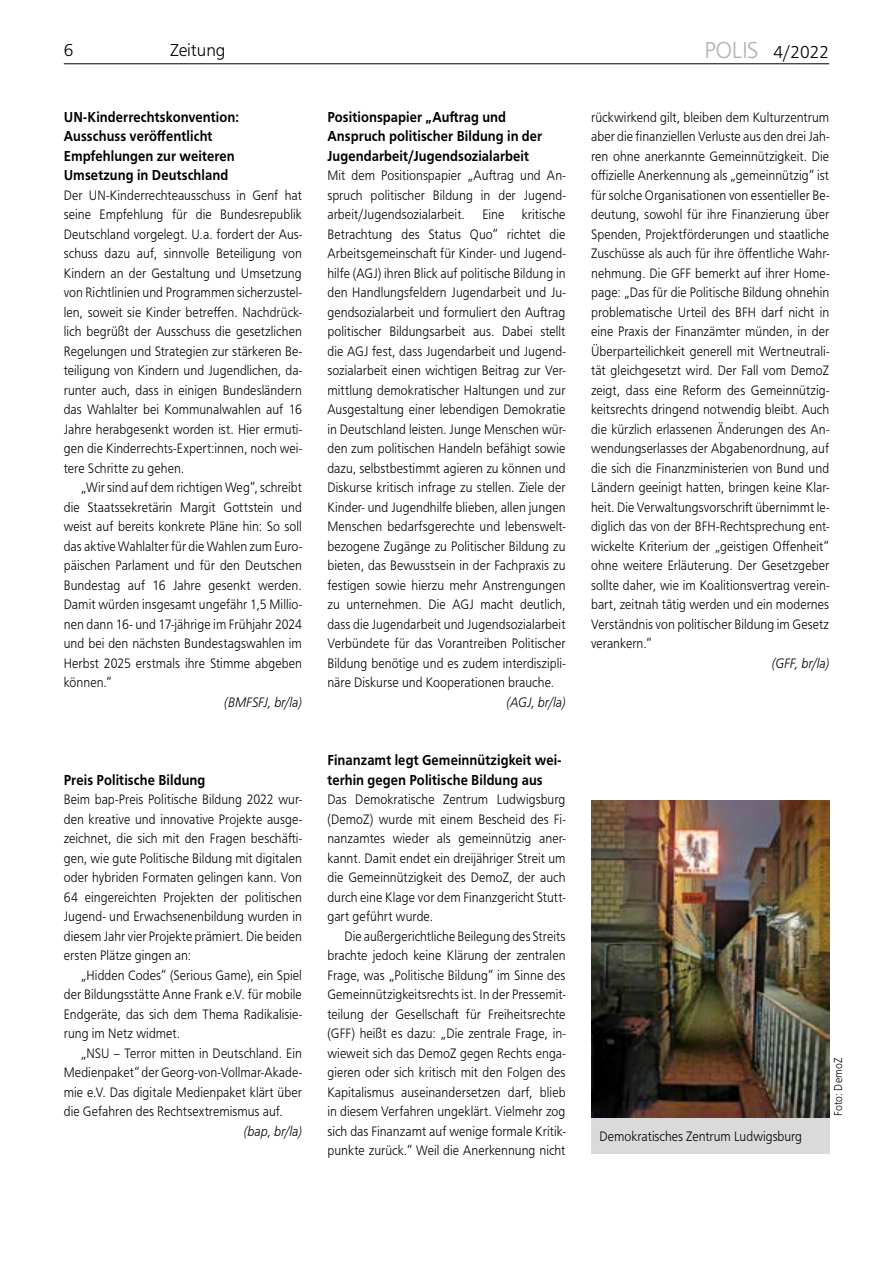
<style>
.page{position:relative;width:893px;height:1263px;background:#fff}
.page>*{position:absolute;margin:0;border:0;box-sizing:border-box;transform-origin:0 0}
.t1{font:300 18px "Front Page Pro";color:#000}
.t2{font:500 15px/19.5px "Front Page Pro";letter-spacing:.005em;color:#000;scale:.9 1}
.t3{font:300 14.25px/19.5px "Front Page Pro";letter-spacing:.005em;color:#000;text-align:justify;scale:.9 1}
.t4{font:italic 300 14.25px "Front Page Pro";letter-spacing:-.005em;color:#000;scale:.9 1}
.t5{font:300 12px "Front Page Pro";letter-spacing:.01em;color:#000;scale:.9 1}
.s1{font-size:24px;color:#b3b2b2}
</style>
<div class="page">
<hr style="left:64px;top:63px;width:765px;height:1px;background:#000">
<div style="left:591px;top:1111px;width:238px;height:43px;background:#dadada"></div>
<img style="left:591px;top:800px;width:238px;height:318px">
<p class="t1" style="left:64px;top:37px;width:11px">6</p>
<p class="t1" style="left:170px;top:37px;width:57px">Zeitung</p>
<p class="t1" style="left:704px;top:39px;width:126px"><span class="s1">POLIS</span> 4/2022</p>
<p class="t2" style="left:64px;top:106px;width:196px">UN-Kinderrechtskonvention:<br>Ausschuss veröffentlicht<br>Empfehlungen zur weiteren<br>Umsetzung in Deutschland</p>
<p class="t3" style="left:64px;top:184px;width:266px">Der UN-Kinderrechteausschuss in Genf hat seine Empfehlung für die Bundesrepublik Deutschland vorgelegt. U.a. fordert der Aus&shy;schuss dazu auf, sinnvolle Beteiligung von Kindern an der Gestaltung und Umsetzung von Richtlinien und Programmen sicherzustel&shy;len, soweit sie Kinder betreffen. Nachdrück&shy;lich begrüßt der Ausschuss die gesetzlichen Regelungen und Strategien zur stärkeren Be&shy;teiligung von Kindern und Jugendlichen, da&shy;runter auch, dass in einigen Bundesländern das Wahlalter bei Kommunalwahlen auf 16<br>Jahre herabgesenkt worden ist. Hier ermuti&shy;gen die Kinderrechts-Expert:innen, noch wei&shy;tere Schritte zu gehen.</p>
<p class="t3" style="left:64px;top:477px;width:266px;text-indent:17px">„Wir sind auf dem richtigen Weg“, schreibt die Staatssekretärin Margit Gottstein und weist auf bereits konkrete Pläne hin: So soll das aktive Wahlalter für die Wahlen zum Euro&shy;päischen Parlament und für den Deutschen Bundestag auf 16 Jahre gesenkt werden.<br>Damit würden insgesamt ungefähr 1,5 Millio&shy;nen dann 16- und 17-jährige im Frühjahr 2024 und bei den nächsten Bundestagswahlen im Herbst 2025 erstmals ihre Stimme abgeben können.“</p>
<p class="t4" style="left:224px;top:691px;width:88px">(BMFSFJ, br/la)</p>
<p class="t2" style="left:64px;top:769px;width:159px">Preis Politische Bildung</p>
<p class="t3" style="left:64px;top:789px;width:266px">Beim bap-Preis Politische Bildung 2022 wur&shy;den kreative und innovative Projekte ausge&shy;zeichnet, die sich mit den Fragen beschäfti&shy;gen, wie gute Politische Bildung mit digitalen oder hybriden Formaten gelingen kann. Von 64 eingereichten Projekten der politischen Jugend- und Erwachsenenbildung wurden in diesem Jahr vier Projekte prämiert. Die beiden ersten Plätze gingen an:</p>
<p class="t3" style="left:64px;top:964px;width:266px;text-indent:17px">„Hidden Codes“ (Serious Game), ein Spiel der Bildungsstätte Anne Frank e.V. für mobile Endgeräte, das sich dem Thema Radikalisie&shy;rung im Netz widmet.</p>
<p class="t3" style="left:64px;top:1042px;width:266px;text-indent:17px">„NSU – Terror mitten in Deutschland. Ein Medienpaket“ der Georg-von-Vollmar-Akade&shy;mie e.V. Das digitale Medienpaket klärt über die Gefahren des Rechtsextremismus auf.</p>
<p class="t4" style="left:244px;top:1120px;width:66px">(bap, br/la)</p>
<p class="t2" style="left:327px;top:106px;width:240px">Positionspapier „Auftrag und<br>Anspruch politischer Bildung in der<br>Jugendarbeit/Jugendsozialarbeit</p>
<p class="t3" style="left:327px;top:165px;width:266px">Mit dem Positionspapier „Auftrag und An&shy;spruch politischer Bildung in der Jugend&shy;arbeit/Jugendsozialarbeit. Eine kritische Betrachtung des Status Quo“ richtet die Arbeitsgemeinschaft für Kinder- und Jugend&shy;hilfe (AGJ) ihren Blick auf politische Bildung in den Handlungsfeldern Jugendarbeit und Ju&shy;gendsozialarbeit und formuliert den Auftrag politischer Bildungsarbeit aus. Dabei stellt die AGJ fest, dass Jugendarbeit und Jugend&shy;sozialarbeit einen wichtigen Beitrag zur Ver&shy;mittlung demokratischer Haltungen und zur Ausgestaltung einer lebendigen Demokratie in Deutschland leisten. Junge Menschen wür&shy;den zum politischen Handeln befähigt sowie dazu, selbstbestimmt agieren zu können und Diskurse kritisch infrage zu stellen. Ziele der Kinder- und Jugendhilfe blieben, allen jungen Menschen bedarfsgerechte und lebenswelt&shy;bezogene Zugänge zu Politischer Bildung zu bieten, das Bewusstsein in der Fachpraxis zu festigen sowie hierzu mehr Anstrengungen zu unternehmen. Die AGJ macht deutlich, dass die Jugendarbeit und Jugendsozialarbeit Verbündete für das Vorantreiben Politischer Bildung benötige und es zudem interdiszipli&shy;näre Diskurse und Kooperationen brauche.</p>
<p class="t4" style="left:506px;top:691px;width:67px">(AGJ, br/la)</p>
<p class="t2" style="left:327px;top:749px;width:261px">Finanzamt legt Gemeinnützigkeit wei&shy;terhin gegen Politische Bildung aus</p>
<p class="t3" style="left:327px;top:789px;width:266px">Das Demokratische Zentrum Ludwigsburg (DemoZ) wurde mit einem Bescheid des Fi&shy;nanzamtes wieder als gemeinnützig aner&shy;kannt. Damit endet ein dreijähriger Streit um die Gemeinnützigkeit des DemoZ, der auch durch eine Klage vor dem Finanzgericht Stutt&shy;gart geführt wurde.</p>
<p class="t3" style="left:327px;top:925px;width:266px;text-indent:17px">Die außergerichtliche Beilegung des Streits brachte jedoch keine Klärung der zentralen Frage, was „Politische Bildung“ im Sinne des Gemeinnützigkeitsrechts ist. In der Pressemit&shy;teilung der Gesellschaft für Freiheitsrechte (GFF) heißt es dazu: „Die zentrale Frage, in&shy;wieweit sich das DemoZ gegen Rechts enga&shy;gieren oder sich kritisch mit den Folgen des Kapitalismus auseinandersetzen darf, blieb in diesem Verfahren ungeklärt. Vielmehr zog sich das Finanzamt auf wenige formale Kritik&shy;punkte zurück.“ Weil die Anerkennung nicht</p>
<p class="t3" style="left:591px;top:106px;width:266px">rückwirkend gilt, bleiben dem Kulturzentrum aber die finanziellen Verluste aus den drei Jah&shy;ren ohne anerkannte Gemeinnützigkeit. Die offizielle Anerkennung als „gemeinnützig“ ist für solche Organisationen von essentieller Be&shy;deutung, sowohl für ihre Finanzierung über Spenden, Projektförderungen und staatliche Zuschüsse als auch für ihre öffentliche Wahr&shy;nehmung. Die GFF bemerkt auf ihrer Home&shy;page: „Das für die Politische Bildung ohnehin problematische Urteil des BFH darf nicht in eine Praxis der Finanzämter münden, in der Überparteilichkeit generell mit Wertneutrali&shy;tät gleichgesetzt wird. Der Fall vom DemoZ zeigt, dass eine Reform des Gemeinnützig&shy;keitsrechts dringend notwendig bleibt. Auch die kürzlich erlassenen Änderungen des An&shy;wendungserlasses der Abgabenordnung, auf die sich die Finanzministerien von Bund und Ländern geeinigt hatten, bringen keine Klar&shy;heit. Die Verwaltungsvorschrift übernimmt le&shy;diglich das von der BFH-Rechtsprechung ent&shy;wickelte Kriterium der „geistigen Offenheit“ ohne weitere Erläuterung. Der Gesetzgeber sollte daher, wie im Koalitionsvertrag verein&shy;bart, zeitnah tätig werden und ein modernes Verständnis von politischer Bildung im Gesetz verankern.“</p>
<p class="t4" style="left:772px;top:652px;width:65px">(GFF, br/la)</p>
<p class="t3" style="left:600px;top:1126px;width:227px">Demokratisches Zentrum Ludwigsburg</p>
<p class="t5" style="left:829px;top:1116px;width:66px;rotate:-90deg">Foto: DemoZ</p>
</div>
